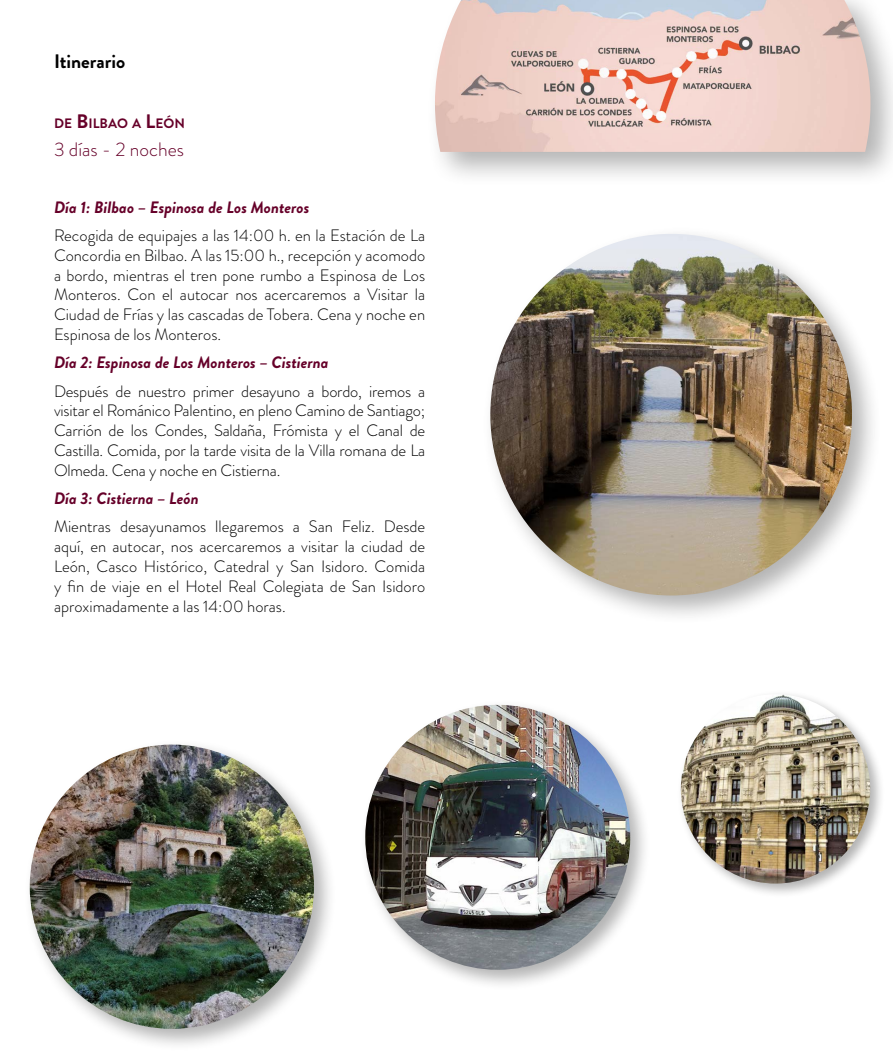
<style>
.page{position:relative;width:893px;height:1063px;background:#fff}
.page>*{position:absolute;margin:0;border:0;box-sizing:border-box;transform-origin:0 0}
.t1{font:300 19.5px "Brandon Grotesque";color:#660029}
.t2{font:700 19.5px "Brandon Grotesque";color:#000}
.t3{font:300 16.5px/19.8px "Brandon Grotesque";color:#000;text-align:justify}
.t4{font:italic 700 16.5px "Brandon Grotesque";color:#660029}
.t5{font:700 13.65px "Brandon Grotesque";color:#660029}
.s1{font-size:19.5px}
</style>
<div class="page">
<div style="left:425px;top:0;width:468px;height:187px;background:#000;opacity:.3"></div>
<img style="left:435px;top:0;width:435px;height:152px">
<div style="left:677px;top:690px;width:208px;height:209px;background:#000;opacity:.3"></div>
<img style="left:681px;top:694px;width:189px;height:190px;border-radius:95px">
<div style="left:482px;top:225px;width:400px;height:400px;background:#000;opacity:.3"></div>
<img style="left:490px;top:234px;width:362px;height:361px;border-radius:181px">
<div style="left:23px;top:738px;width:314px;height:314px;background:#000;opacity:.3"></div>
<img style="left:30px;top:745px;width:284px;height:284px;border-radius:142px">
<div style="left:359px;top:699px;width:293px;height:292px;background:#000;opacity:.3"></div>
<img style="left:365px;top:705px;width:265px;height:265px;border-radius:132px">
<p class="t2" style="left:54px;top:47px;width:73px">Itinerario</p>
<p class="t5" style="left:54px;top:114px;width:132px">DE <span class="s1">B</span>ILBAO A <span class="s1">L</span>EÓN</p>
<p class="t1" style="left:54px;top:136px;width:132px">3 días - 2 noches</p>
<p class="t4" style="left:54px;top:195px;width:257px">Día 1: Bilbao – Espinosa de Los Monteros</p>
<p class="t3" style="left:54px;top:226px;width:373px">Recogida de equipajes a las 14:00 h. en la Estación de La Concordia en Bilbao. A las 15:00 h., recepción y acomodo a bordo, mientras el tren pone rumbo a Espinosa de Los Monteros. Con el autocar nos acercaremos a Visitar la Ciudad de Frías y las cascadas de Tobera. Cena y noche en Espinosa de los Monteros.</p>
<p class="t4" style="left:54px;top:351px;width:276px">Día 2: Espinosa de Los Monteros – Cistierna</p>
<p class="t3" style="left:54px;top:381px;width:373px">Después de nuestro primer desayuno a bordo, iremos a visitar el Románico Palentino, en pleno Camino de Santiago; Carrión de los Condes, Saldaña, Frómista y el Canal de Castilla. Comida, por la tarde visita de la Villa romana de La Olmeda. Cena y noche en Cistierna.</p>
<p class="t4" style="left:54px;top:487px;width:146px">Día 3: Cistierna – León</p>
<p class="t3" style="left:54px;top:517px;width:373px">Mientras desayunamos llegaremos a San Feliz. Desde aquí, en autocar, nos acercaremos a visitar la ciudad de León, Casco Histórico, Catedral y San Isidoro. Comida y fin de viaje en el Hotel Real Colegiata de San Isidoro aproximadamente a las 14:00 horas.</p>
</div>
